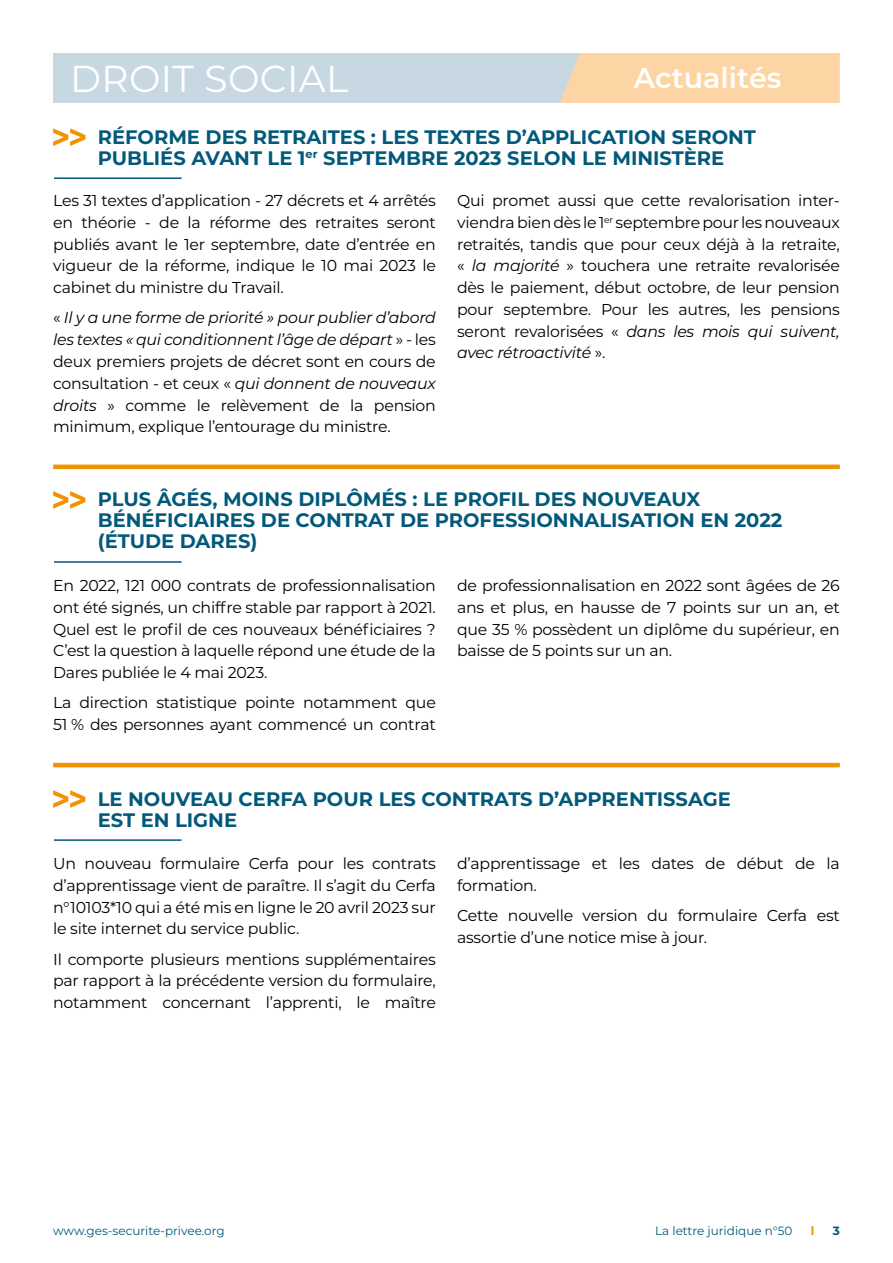
<style>
.page{position:relative;width:893px;height:1263px;background:#fff}
.page>*{position:absolute;margin:0;border:0;box-sizing:border-box;transform-origin:0 0}
.t1{font:37.5px "Montserrat";letter-spacing:.01em;color:#fff}
.t2{font:600 28.5px "Montserrat";color:#fff}
.t3{font:700 19.5px/21px "Montserrat";color:#02597a}
.t4{font:15.75px/21.8px "Montserrat";letter-spacing:-.015em;color:#000;text-align:justify}
.t5{font:12px "Montserrat";color:#02597a}
.t6{font:700 12px "Montserrat";color:#f39200}
.t7{font:700 12px "Montserrat";color:#02597a}
.s1{font-style:italic}
</style>
<div class="page">
<div style="left:53px;top:53px;width:530px;height:50px;background:#c7d8e2"></div>
<div style="left:560px;top:53px;width:280px;height:50px;background:#fdd5a5"></div>
<hr style="left:54px;top:177px;width:128px;height:2px;background:#02597a">
<svg style="left:53px;top:128px;width:32px;height:18px"></svg>
<hr style="left:53px;top:465px;width:787px;height:4px;background:#f39200">
<hr style="left:53px;top:763px;width:787px;height:4px;background:#f39200">
<hr style="left:54px;top:561px;width:128px;height:2px;background:#02597a">
<hr style="left:54px;top:839px;width:128px;height:2px;background:#02597a">
<svg style="left:53px;top:491px;width:32px;height:18px"></svg>
<svg style="left:53px;top:790px;width:32px;height:18px"></svg>
<h1 class="t1" style="left:70px;top:53px;width:280px">DROIT SOCIAL</h1>
<h2 class="t2" style="left:634px;top:58px;width:149px">Actualités</h2>
<p class="t3" style="left:98px;top:125px;width:660px">RÉFORME DES RETRAITES : LES TEXTES D’APPLICATION SERONT<br>PUBLIÉS AVANT LE 1<sup>er</sup> SEPTEMBRE 2023 SELON LE MINISTÈRE</p>
<p class="t4" style="left:53px;top:189px;width:384px">Les 31 textes d’application - 27 décrets et 4 arrêtés en théorie - de la réforme des retraites seront publiés avant le 1er septembre, date d’entrée en vigueur de la réforme, indique le 10 mai 2023 le cabinet du ministre du Travail.</p>
<p class="t4" style="left:53px;top:306px;width:384px">« <span class="s1">Il y a une forme de priorité » pour publier d’abord les textes « qui conditionnent l’âge de départ</span> » - les deux premiers projets de décret sont en cours de consultation - et ceux « <span class="s1">qui donnent de nouveaux droits</span> » comme le relèvement de la pension minimum, explique l’entourage du ministre.</p>
<p class="t4" style="left:457px;top:189px;width:384px">Qui promet aussi que cette revalorisation inter&shy;viendra bien dès le 1<sup>er</sup> septembre pour les nouveaux retraités, tandis que pour ceux déjà à la retraite, « <span class="s1">la majorité</span> » touchera une retraite revalorisée dès le paiement, début octobre, de leur pension pour septembre. Pour les autres, les pensions seront revalorisées « <span class="s1">dans les mois qui suivent, avec rétroactivité</span> ».</p>
<p class="t3" style="left:98px;top:488px;width:686px">PLUS ÂGÉS, MOINS DIPLÔMÉS : LE PROFIL DES NOUVEAUX<br>BÉNÉFICIAIRES DE CONTRAT DE PROFESSIONNALISATION EN 2022 (ÉTUDE DARES)</p>
<p class="t4" style="left:53px;top:574px;width:384px">En 2022, 121 000 contrats de professionnalisation ont été signés, un chiffre stable par rapport à 2021.<br>Quel est le profil de ces nouveaux bénéficiaires ?<br>C’est la question à laquelle répond une étude de la Dares publiée le 4 mai 2023.</p>
<p class="t4" style="left:53px;top:691px;width:384px">La direction statistique pointe notamment que<br>51 % des personnes ayant commencé un contrat</p>
<p class="t4" style="left:457px;top:574px;width:384px">de professionnalisation en 2022 sont âgées de 26 ans et plus, en hausse de 7 points sur un an, et que 35 % possèdent un diplôme du supérieur, en baisse de 5 points sur un an.</p>
<p class="t3" style="left:98px;top:787px;width:635px">LE NOUVEAU CERFA POUR LES CONTRATS D’APPRENTISSAGE<br>EST EN LIGNE</p>
<p class="t4" style="left:53px;top:852px;width:384px">Un nouveau formulaire Cerfa pour les contrats d’apprentissage vient de paraître. Il s’agit du Cerfa n°10103*10 qui a été mis en ligne le 20 avril 2023 sur le site internet du service public.</p>
<p class="t4" style="left:53px;top:948px;width:384px">Il comporte plusieurs mentions supplémentaires par rapport à la précédente version du formulaire, notamment concernant l’apprenti, le maître</p>
<p class="t4" style="left:457px;top:852px;width:384px">d’apprentissage et les dates de début de la formation.</p>
<p class="t4" style="left:457px;top:904px;width:384px">Cette nouvelle version du formulaire Cerfa est assortie d’une notice mise à jour.</p>
<p class="t5" style="left:53px;top:1222px;width:173px">www.ges-securite-privee.org</p>
<p class="t5" style="left:655px;top:1222px;width:139px">La lettre juridique n°50</p>
<p class="t6" style="left:811px;top:1222px;width:5px">l</p>
<p class="t7" style="left:833px;top:1222px;width:9px">3</p>
</div>
